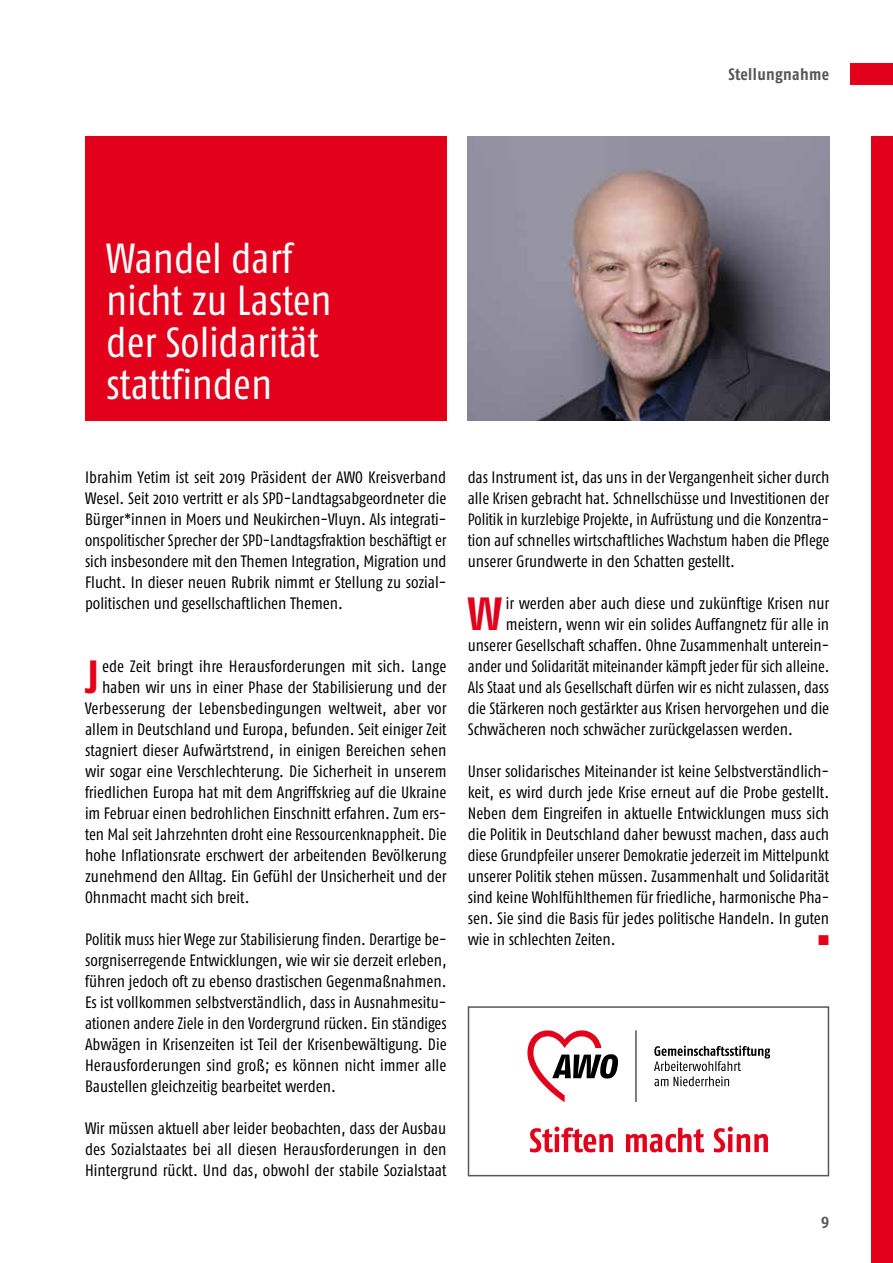
<style>
.page{position:relative;width:893px;height:1263px;background:#fff}
.page>*{position:absolute;margin:0;border:0;box-sizing:border-box;transform-origin:0 0}
.t1{font:700 46.5px "Fago Co";color:#e2001a}
.t2{font:42px/42px "Fago Co";color:#fff}
.t3{font:16.5px/21px "Fago Co";color:#000;text-align:justify}
.t4{font:16.5px "Fago Co";color:#000;scale:.96 1}
.t5{font:700 16.5px "Fago Co";letter-spacing:.025em;color:#58585a}
.t6{font:16.5px "European Pi Three";color:#e2001a}
</style>
<div class="page">
<div style="left:468px;top:1006px;width:361px;height:170px;border:2px solid #58585a"></div>
<div style="left:85px;top:136px;width:361px;height:285px;background:#e2001a"></div>
<div style="left:872px;top:136px;width:21px;height:1127px;background:#e2001a"></div>
<div style="left:850px;top:63px;width:43px;height:21px;background:#e2001a"></div>
<img style="left:468px;top:136px;width:361px;height:285px">
<svg style="left:527px;top:1030px;width:91px;height:72px"></svg>
<hr style="left:636px;top:1030px;width:1px;height:72px;background:#000">
<svg style="left:654px;top:1045px;width:115px;height:41px"></svg>
<svg style="left:530px;top:1126px;width:238px;height:26px"></svg>
<p class="t5" style="left:728px;top:64px;width:102px">Stellungnahme</p>
<h2 class="t2" style="left:106px;top:237px;width:227px">Wandel darf nicht zu Lasten der Solidarität stattfinden</h2>
<p class="t3" style="left:85px;top:467px;width:363px">Ibrahim Yetim ist seit 2019 Präsident der AWO Kreisverband Wesel. Seit 2010 vertritt er als SPD-Landtagsabgeordneter die Bürger*innen in Moers und Neukirchen-Vluyn. Als integrati&shy;onspolitischer Sprecher der SPD-Landtagsfraktion beschäftigt er sich insbesondere mit den Themen Integration, Migration und Flucht. In dieser neuen Rubrik nimmt er Stellung zu sozial&shy;politischen und gesellschaftlichen Themen.</p>
<h1 class="t1" style="left:85px;top:650px;width:16px">J</h1>
<p class="t3" style="left:102px;top:656px;width:346px">ede Zeit bringt ihre Herausforderungen mit sich. Lange</p>
<p class="t3" style="left:102px;top:677px;width:346px">haben wir uns in einer Phase der Stabilisierung und der</p>
<p class="t3" style="left:85px;top:698px;width:363px">Verbesserung der Lebensbedingungen weltweit, aber vor</p>
<p class="t3" style="left:85px;top:719px;width:363px">allem in Deutschland und Europa, befunden. Seit einiger Zeit</p>
<p class="t3" style="left:85px;top:740px;width:363px">stagniert dieser Aufwärtstrend, in einigen Bereichen sehen</p>
<p class="t3" style="left:85px;top:761px;width:363px">wir sogar eine Verschlechterung. Die Sicherheit in unserem</p>
<p class="t3" style="left:85px;top:782px;width:363px">friedlichen Europa hat mit dem Angriffskrieg auf die Ukraine</p>
<p class="t3" style="left:85px;top:803px;width:363px">im Februar einen bedrohlichen Einschnitt erfahren. Zum ers-</p>
<p class="t3" style="left:85px;top:824px;width:363px">ten Mal seit Jahrzehnten droht eine Ressourcenknappheit. Die</p>
<p class="t3" style="left:85px;top:845px;width:363px">hohe Inflationsrate erschwert der arbeitenden Bevölkerung</p>
<p class="t3" style="left:85px;top:866px;width:363px">zunehmend den Alltag. Ein Gefühl der Unsicherheit und der</p>
<p class="t3" style="left:85px;top:887px;width:166px">Ohnmacht macht sich breit.</p>
<p class="t3" style="left:85px;top:929px;width:363px">Politik muss hier Wege zur Stabilisierung finden. Derartige be&shy;sorgniserregende Entwicklungen, wie wir sie derzeit erleben, führen jedoch oft zu ebenso drastischen Gegenmaßnahmen.<br>Es ist vollkommen selbstverständlich, dass in Ausnahmesitu&shy;ationen andere Ziele in den Vordergrund rücken. Ein ständiges Abwägen in Krisenzeiten ist Teil der Krisenbewältigung. Die Herausforderungen sind groß; es können nicht immer alle Baustellen gleichzeitig bearbeitet werden.</p>
<p class="t3" style="left:85px;top:1118px;width:363px">Wir müssen aktuell aber leider beobachten, dass der Ausbau des Sozialstaates bei all diesen Herausforderungen in den Hintergrund rückt. Und das, obwohl der stabile Sozialstaat</p>
<p class="t3" style="left:468px;top:467px;width:363px">das Instrument ist, das uns in der Vergangenheit sicher durch alle Krisen gebracht hat. Schnellschüsse und Investitionen der Politik in kurzlebige Projekte, in Aufrüstung und die Konzentra&shy;tion auf schnelles wirtschaftliches Wachstum haben die Pflege unserer Grundwerte in den Schatten gestellt.</p>
<h1 class="t1" style="left:467px;top:587px;width:36px">W</h1>
<p class="t3" style="left:506px;top:593px;width:325px">ir werden aber auch diese und zukünftige Krisen nur</p>
<p class="t3" style="left:506px;top:614px;width:325px">meistern, wenn wir ein solides Auffangnetz für alle in</p>
<p class="t3" style="left:468px;top:635px;width:363px">unserer Gesellschaft schaffen. Ohne Zusammenhalt unterein-</p>
<p class="t4" style="left:468px;top:657px;width:378px">ander und Solidarität miteinander kämpft jeder für sich alleine.</p>
<p class="t3" style="left:468px;top:677px;width:363px">Als Staat und als Gesellschaft dürfen wir es nicht zulassen, dass</p>
<p class="t3" style="left:468px;top:698px;width:363px">die Stärkeren noch gestärkter aus Krisen hervorgehen und die</p>
<p class="t3" style="left:468px;top:719px;width:327px">Schwächeren noch schwächer zurückgelassen werden.</p>
<p class="t3" style="left:468px;top:761px;width:363px">Unser solidarisches Miteinander ist keine Selbstverständlich&shy;keit, es wird durch jede Krise erneut auf die Probe gestellt.<br>Neben dem Eingreifen in aktuelle Entwicklungen muss sich die Politik in Deutschland daher bewusst machen, dass auch diese Grundpfeiler unserer Demokratie jederzeit im Mittelpunkt unserer Politik stehen müssen. Zusammenhalt und Solidarität sind keine Wohlfühlthemen für friedliche, harmonische Pha&shy;sen. Sie sind die Basis für jedes politische Handeln. In guten wie in schlechten Zeiten.</p>
<p class="t6" style="left:818px;top:929px;width:12px">K</p>
<p class="t5" style="left:821px;top:1211px;width:10px">9</p>
</div>
